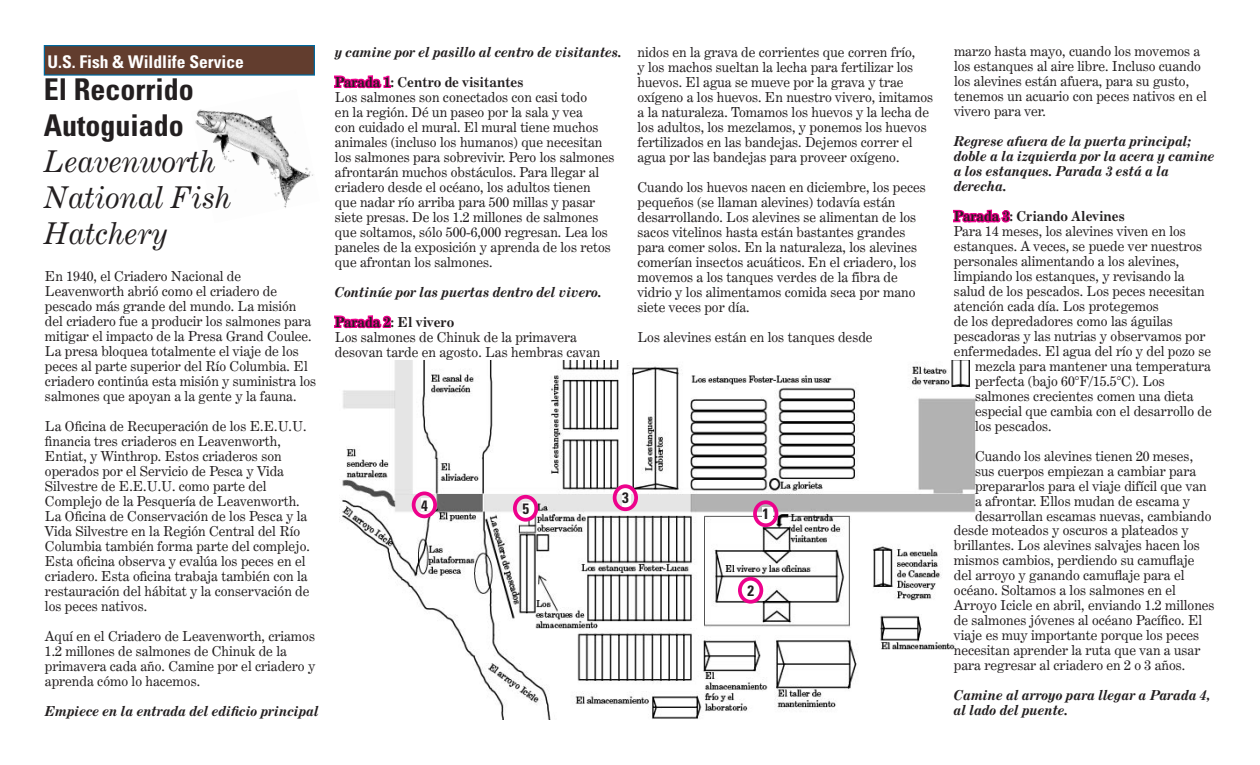
<style>
.page{position:relative;width:1260px;height:765px;background:#fff}
.page>*{position:absolute;margin:0;border:0;box-sizing:border-box;transform-origin:0 0}
.t1{font:italic 30px/36px "Century Expanded BT";color:#231f20}
.t2{font:700 condensed 30px/36px "Univers";color:#231f20}
.I_D{font:700 condensed 17.5px "Univers";color:#fff}
.t3{font:700 condensed 15px "Univers";color:#231f20}
.t4{font:13.75px/15px "Century Expanded BT";color:#231f20}
.t5{font:italic 700 13.75px/15px "Century Expanded BT";color:#231f20}
.t6{font:700 13.75px "Century Expanded BT";color:#231f20}
</style>
<div class="page">
<img style="left:339px;top:360px;width:639px;height:360px">
<img style="left:195px;top:109px;width:119px;height:99px">
<div style="left:44px;top:45px;width:271px;height:31px;background:#623d2e;border:1px solid #00689d"></div>
<svg style="left:334px;top:75px;width:57px;height:14px"></svg>
<svg style="left:334px;top:315px;width:58px;height:14px"></svg>
<div style="left:762px;top:508px;width:11px;height:13px;background:#fff"></div>
<div style="left:753px;top:500px;width:25px;height:27px;border:4px solid #ed028c;border-radius:50%"></div>
<div style="left:747px;top:584px;width:14px;height:15px;background:#fff"></div>
<div style="left:738px;top:577px;width:25px;height:27px;border:4px solid #ed028c;border-radius:50%"></div>
<div style="left:622px;top:491px;width:9px;height:16px;background:#fff"></div>
<div style="left:613px;top:484px;width:25px;height:27px;border:4px solid #ed028c;border-radius:50%"></div>
<div style="left:421px;top:499px;width:13px;height:12px;background:#fff"></div>
<div style="left:412px;top:492px;width:25px;height:26px;border:4px solid #ed028c;border-radius:50%"></div>
<div style="left:522px;top:502px;width:12px;height:15px;background:#fff"></div>
<div style="left:513px;top:495px;width:25px;height:27px;border:4px solid #ed028c;border-radius:50%"></div>
<svg style="left:953px;top:209px;width:58px;height:14px"></svg>
<p class="I_D" style="left:47px;top:51px;width:198px">U.S. Fish &amp; Wildlife Service</p>
<p class="t2" style="left:44px;top:71px;width:151px">El Recorrido<br>Autoguiado</p>
<p class="t1" style="left:44px;top:143px;width:189px">Leavenworth<br>National Fish<br>Hatchery</p>
<p class="t4" style="left:45px;top:269px;width:273px">En 1940, el Criadero Nacional de Leavenworth abrió como el criadero de pescado más grande del mundo. La misión del criadero fue a producir los salmones para mitigar el impacto de la Presa Grand Coulee.<br>La presa bloquea totalmente el viaje de los peces al parte superior del Río Columbia. El criadero continúa esta misión y suministra los salmones que apoyan a la gente y la fauna.</p>
<p class="t4" style="left:45px;top:419px;width:266px">La Oficina de Recuperación de los E.E.U.U. financia tres criaderos en Leavenworth, Entiat, y Winthrop. Estos criaderos son operados por el Servicio de Pesca y Vida Silvestre de E.E.U.U. como parte del Complejo de la Pesquería de Leavenworth.<br>La Oficina de Conservación de los Pesca y la Vida Silvestre en la Región Central del Río Columbia también forma parte del complejo.<br>Esta oficina observa y evalúa los peces en el criadero. Esta oficina trabaja también con la restauración del hábitat y la conservación de los peces nativos.</p>
<p class="t4" style="left:45px;top:629px;width:272px">Aquí en el Criadero de Leavenworth, criamos 1.2 millones de salmones de Chinuk de la primavera cada año. Camine por el criadero y aprenda cómo lo hacemos.</p>
<p class="t5" style="left:45px;top:703px;width:275px">Empiece en la entrada del edificio principal</p>
<p class="t5" style="left:335px;top:44px;width:288px">y camine por el pasillo al centro de visitantes.</p>
<p class="t6" style="left:335px;top:73px;width:190px">Parada 1: Centro de visitantes</p>
<p class="t4" style="left:335px;top:89px;width:281px">Los salmones son conectados con casi todo<br>en la región. Dé un paseo por la sala y vea<br>con cuidado el mural. El mural tiene muchos animales (incluso los humanos) que necesitan los salmones para sobrevivir. Pero los salmones afrontarán muchos obstáculos. Para llegar al criadero desde el océano, los adultos tienen que nadar río arriba para 500 millas y pasar siete presas. De los 1.2 millones de salmones que soltamos, sólo 500-6,000 regresan. Lea los paneles de la exposición y aprenda de los retos que afrontan los salmones.</p>
<p class="t5" style="left:335px;top:284px;width:268px">Continúe por las puertas dentro del vivero.</p>
<p class="t6" style="left:335px;top:313px;width:121px">Parada 2: El vivero</p>
<p class="t4" style="left:335px;top:329px;width:267px">Los salmones de Chinuk de la primavera desovan tarde en agosto. Las hembras cavan</p>
<p class="t4" style="left:638px;top:44px;width:297px">nidos en la grava de corrientes que corren frío,<br>y los machos sueltan la lecha para fertilizar los huevos. El agua se mueve por la grava y trae oxígeno a los huevos. En nuestro vivero, imitamos a la naturaleza. Tomamos los huevos y la lecha de los adultos, los mezclamos, y ponemos los huevos fertilizados en las bandejas. Dejemos correr el agua por las bandejas para proveer oxígeno.</p>
<p class="t4" style="left:638px;top:179px;width:290px">Cuando los huevos nacen en diciembre, los peces pequeños (se llaman alevines) todavía están desarrollando. Los alevines se alimentan de los sacos vitelinos hasta están bastantes grandes para comer solos. En la naturaleza, los alevines comerían insectos acuáticos. En el criadero, los movemos a los tanques verdes de la fibra de vidrio y los alimentamos comida seca por mano siete veces por día.</p>
<p class="t4" style="left:638px;top:329px;width:237px">Los alevines están en los tanques desde</p>
<p class="t3" style="left:421px;top:496px;width:8px">4</p>
<p class="t3" style="left:522px;top:499px;width:8px">5</p>
<p class="t3" style="left:622px;top:489px;width:8px">3</p>
<p class="t3" style="left:762px;top:505px;width:8px">1</p>
<p class="t3" style="left:747px;top:581px;width:8px">2</p>
<p class="t4" style="left:954px;top:44px;width:254px">marzo hasta mayo, cuando los movemos a los estanques al aire libre. Incluso cuando los alevines están afuera, para su gusto, tenemos un acuario con peces nativos en el vivero para ver.</p>
<p class="t5" style="left:954px;top:133px;width:262px">Regrese afuera de la puerta principal; doble a la izquierda por la acera y camine a los estanques. Parada 3 está a la derecha.</p>
<p class="t6" style="left:954px;top:208px;width:172px">Parada 3: Criando Alevines</p>
<p class="t4" style="left:954px;top:224px;width:259px">Para 14 meses, los alevines viven en los estanques. A veces, se puede ver nuestros personales alimentando a los alevines, limpiando los estanques, y revisando la salud de los pescados. Los peces necesitan atención cada día. Los protegemos<br>de los depredadores como las águilas pescadoras y las nutrias y observamos por enfermedades. El agua del río y del pozo se</p>
<p class="t4" style="left:975px;top:359px;width:238px">mezcla para mantener una temperatura perfecta (bajo 60°F/15.5°C). Los salmones crecientes comen una dieta especial que cambia con el desarrollo de los pescados.</p>
<p class="t4" style="left:975px;top:449px;width:238px">Cuando los alevines tienen 20 meses, sus cuerpos empiezan a cambiar para prepararlos para el viaje difícil que van a afrontar. Ellos mudan de escama y desarrollan escamas nuevas, cambiando</p>
<p class="t4" style="left:954px;top:522px;width:262px">desde moteados y oscuros a plateados y brillantes. Los alevines salvajes hacen los mismos cambios, perdiendo su camuflaje del arroyo y ganando camuflaje para el océano. Soltamos a los salmones en el Arroyo Icicle en abril, enviando 1.2 millones de salmones jóvenes al océano Pacífico. El viaje es muy importante porque los peces necesitan aprender la ruta que van a usar para regresar al criadero en 2 o 3 años.</p>
<p class="t5" style="left:954px;top:687px;width:258px">Camine al arroyo para llegar a Parada 4, al lado del puente.</p>
</div>
